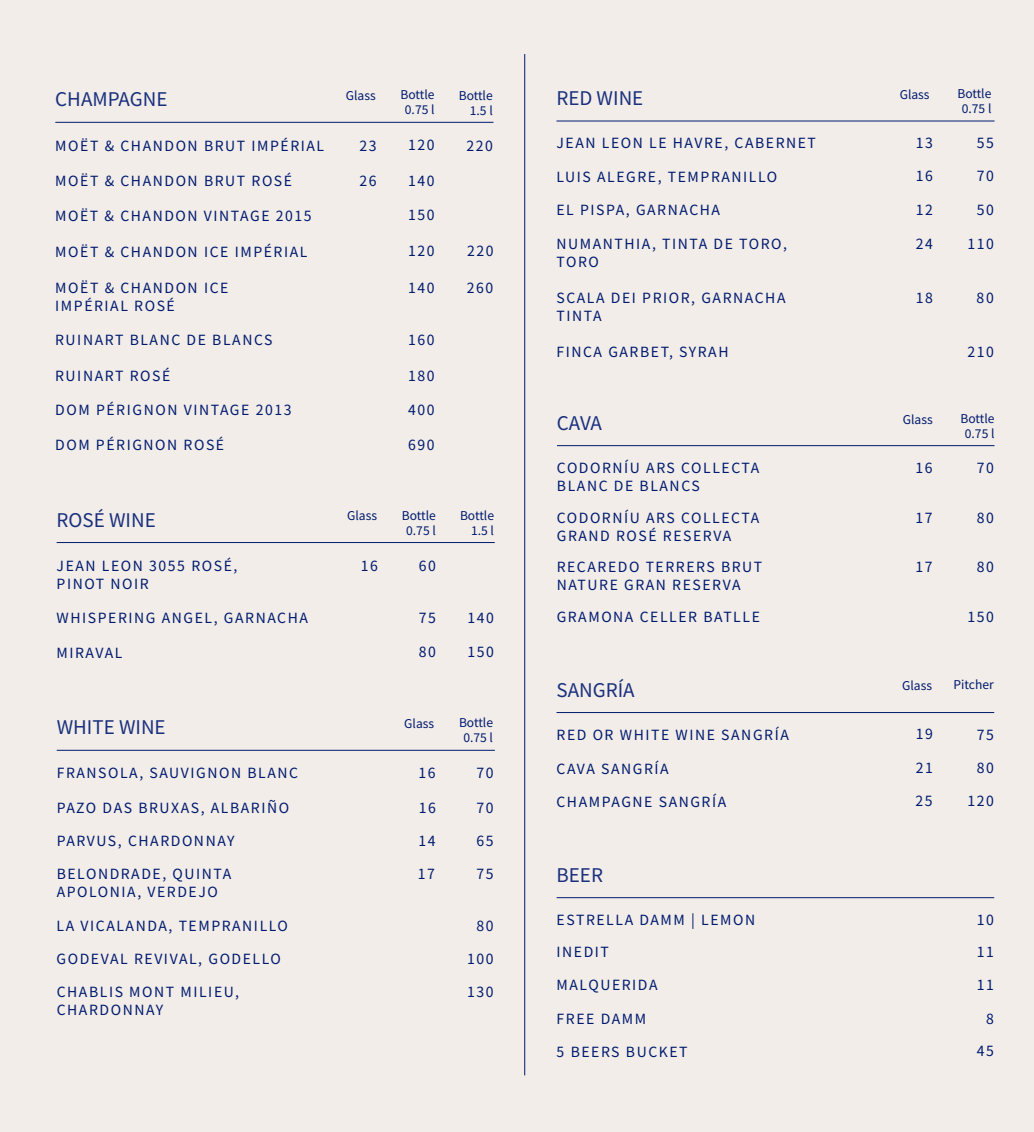
<style>
.page{position:relative;width:1034px;height:1132px;background:#fff}
.page>*{position:absolute;margin:0;border:0;box-sizing:border-box;transform-origin:0 0}
.t1{font:21px "Source Sans Pro";color:#1a307e}
.t2{font:15.6px/18px "Source Sans Pro";letter-spacing:.1em;color:#001a70}
.t3{font:13.5px "Source Sans Pro";color:#001a70}
</style>
<div class="page">
<div style="left:0;top:0;width:1033px;height:1131px;background:#f2ede8"></div>
<hr style="left:1033px;top:0;width:1px;height:1131px;background:#f2ede8">
<hr style="left:524px;top:54px;width:1px;height:1020px;background:#001a70">
<hr style="left:55px;top:122px;width:438px;height:1px;background:#001a70">
<hr style="left:557px;top:445px;width:437px;height:1px;background:#001a70">
<hr style="left:556px;top:121px;width:438px;height:1px;background:#001a70">
<hr style="left:556px;top:712px;width:437px;height:1px;background:#001a70">
<hr style="left:556px;top:897px;width:437px;height:1px;background:#001a70">
<hr style="left:57px;top:542px;width:437px;height:1px;background:#001a70">
<hr style="left:57px;top:749px;width:438px;height:1px;background:#001a70">
<p class="t3" style="left:400px;top:86px;width:36px">Bottle</p>
<p class="t3" style="left:405px;top:101px;width:31px">0.75 l</p>
<p class="t2" style="left:408px;top:136px;width:28px">120</p>
<p class="t1" style="left:55px;top:86px;width:114px">CHAMPAGNE</p>
<p class="t3" style="left:346px;top:86px;width:31px">Glass</p>
<p class="t3" style="left:458px;top:86px;width:36px">Bottle</p>
<p class="t3" style="left:469px;top:101px;width:24px">1.5 l</p>
<p class="t2" style="left:55px;top:136px;width:270px">MOËT &amp; CHANDON BRUT IMPÉRIAL</p>
<p class="t2" style="left:359px;top:136px;width:19px">23</p>
<p class="t2" style="left:466px;top:136px;width:28px">220</p>
<p class="t2" style="left:55px;top:172px;width:238px">MOËT &amp; CHANDON BRUT ROSÉ</p>
<p class="t2" style="left:359px;top:172px;width:19px">26</p>
<p class="t2" style="left:408px;top:172px;width:28px">140</p>
<p class="t2" style="left:55px;top:207px;width:258px">MOËT &amp; CHANDON VINTAGE 2015</p>
<p class="t2" style="left:408px;top:206px;width:28px">150</p>
<p class="t2" style="left:55px;top:243px;width:253px">MOËT &amp; CHANDON ICE IMPÉRIAL</p>
<p class="t2" style="left:408px;top:242px;width:28px">120</p>
<p class="t2" style="left:55px;top:278px;width:175px">MOËT &amp; CHANDON ICE<br>IMPÉRIAL ROSÉ</p>
<p class="t2" style="left:408px;top:278px;width:28px">140</p>
<p class="t2" style="left:55px;top:331px;width:219px">RUINART BLANC DE BLANCS</p>
<p class="t2" style="left:408px;top:331px;width:28px">160</p>
<p class="t2" style="left:55px;top:366px;width:116px">RUINART ROSÉ</p>
<p class="t2" style="left:408px;top:366px;width:28px">180</p>
<p class="t2" style="left:55px;top:401px;width:238px">DOM PÉRIGNON VINTAGE 2013</p>
<p class="t2" style="left:408px;top:401px;width:28px">400</p>
<p class="t2" style="left:55px;top:436px;width:170px">DOM PÉRIGNON ROSÉ</p>
<p class="t2" style="left:408px;top:436px;width:28px">690</p>
<p class="t2" style="left:467px;top:242px;width:28px">220</p>
<p class="t2" style="left:466px;top:278px;width:28px">260</p>
<p class="t1" style="left:57px;top:506px;width:101px">ROSÉ WINE</p>
<p class="t3" style="left:347px;top:507px;width:31px">Glass</p>
<p class="t3" style="left:460px;top:506px;width:36px">Bottle</p>
<p class="t3" style="left:471px;top:521px;width:24px">1.5 l</p>
<p class="t2" style="left:57px;top:556px;width:182px">JEAN LEON 3055 ROSÉ,<br>PINOT NOIR</p>
<p class="t2" style="left:360px;top:556px;width:19px">16</p>
<p class="t2" style="left:57px;top:608px;width:253px">WHISPERING ANGEL, GARNACHA</p>
<p class="t2" style="left:419px;top:608px;width:19px">75</p>
<p class="t3" style="left:402px;top:506px;width:36px">Bottle</p>
<p class="t3" style="left:406px;top:521px;width:31px">0.75 l</p>
<p class="t2" style="left:419px;top:556px;width:19px">60</p>
<p class="t2" style="left:467px;top:608px;width:28px">140</p>
<p class="t2" style="left:56px;top:643px;width:67px">MIRAVAL</p>
<p class="t2" style="left:418px;top:642px;width:19px">80</p>
<p class="t2" style="left:467px;top:642px;width:28px">150</p>
<p class="t1" style="left:57px;top:713px;width:110px">WHITE WINE</p>
<p class="t3" style="left:404px;top:714px;width:31px">Glass</p>
<p class="t3" style="left:459px;top:714px;width:36px">Bottle</p>
<p class="t3" style="left:463px;top:729px;width:31px">0.75 l</p>
<p class="t2" style="left:57px;top:763px;width:243px">FRANSOLA, SAUVIGNON BLANC</p>
<p class="t2" style="left:418px;top:763px;width:19px">16</p>
<p class="t2" style="left:476px;top:763px;width:19px">70</p>
<p class="t2" style="left:57px;top:798px;width:234px">PAZO DAS BRUXAS, ALBARIÑO</p>
<p class="t2" style="left:419px;top:798px;width:19px">16</p>
<p class="t2" style="left:476px;top:798px;width:19px">70</p>
<p class="t2" style="left:57px;top:831px;width:179px">PARVUS, CHARDONNAY</p>
<p class="t2" style="left:418px;top:831px;width:19px">14</p>
<p class="t2" style="left:476px;top:831px;width:19px">65</p>
<p class="t2" style="left:57px;top:864px;width:176px">BELONDRADE, QUINTA<br>APOLONIA, VERDEJO</p>
<p class="t2" style="left:417px;top:864px;width:19px">17</p>
<p class="t2" style="left:476px;top:864px;width:19px">75</p>
<p class="t2" style="left:57px;top:916px;width:233px">LA VICALANDA, TEMPRANILLO</p>
<p class="t2" style="left:476px;top:916px;width:19px">80</p>
<p class="t2" style="left:57px;top:949px;width:226px">GODEVAL REVIVAL, GODELLO</p>
<p class="t2" style="left:467px;top:949px;width:28px">100</p>
<p class="t2" style="left:57px;top:982px;width:184px">CHABLIS MONT MILIEU,<br>CHARDONNAY</p>
<p class="t2" style="left:467px;top:982px;width:28px">130</p>
<p class="t1" style="left:556px;top:84px;width:88px">RED WINE</p>
<p class="t2" style="left:556px;top:134px;width:261px">JEAN LEON LE HAVRE, CABERNET</p>
<p class="t2" style="left:556px;top:167px;width:222px">LUIS ALEGRE, TEMPRANILLO</p>
<p class="t3" style="left:899px;top:85px;width:31px">Glass</p>
<p class="t3" style="left:957px;top:85px;width:36px">Bottle</p>
<p class="t3" style="left:961px;top:100px;width:31px">0.75 l</p>
<p class="t2" style="left:915px;top:134px;width:19px">13</p>
<p class="t2" style="left:976px;top:134px;width:19px">55</p>
<p class="t2" style="left:915px;top:167px;width:19px">16</p>
<p class="t2" style="left:976px;top:167px;width:19px">70</p>
<p class="t2" style="left:556px;top:201px;width:165px">EL PISPA, GARNACHA</p>
<p class="t2" style="left:915px;top:201px;width:19px">12</p>
<p class="t2" style="left:976px;top:201px;width:19px">50</p>
<p class="t2" style="left:556px;top:234px;width:232px">NUMANTHIA, TINTA DE TORO,<br>TORO</p>
<p class="t2" style="left:915px;top:234px;width:19px">24</p>
<p class="t2" style="left:967px;top:234px;width:28px">110</p>
<p class="t2" style="left:556px;top:289px;width:230px">SCALA DEI PRIOR, GARNACHA<br>TINTA</p>
<p class="t2" style="left:915px;top:289px;width:19px">18</p>
<p class="t2" style="left:976px;top:289px;width:19px">80</p>
<p class="t2" style="left:556px;top:343px;width:173px">FINCA GARBET, SYRAH</p>
<p class="t2" style="left:967px;top:343px;width:28px">210</p>
<p class="t1" style="left:556px;top:409px;width:47px">CAVA</p>
<p class="t2" style="left:557px;top:459px;width:204px">CODORNÍU ARS COLLECTA<br>BLANC DE BLANCS</p>
<p class="t3" style="left:902px;top:410px;width:31px">Glass</p>
<p class="t3" style="left:960px;top:410px;width:36px">Bottle</p>
<p class="t3" style="left:964px;top:425px;width:31px">0.75 l</p>
<p class="t2" style="left:915px;top:459px;width:19px">16</p>
<p class="t2" style="left:976px;top:459px;width:19px">70</p>
<p class="t2" style="left:556px;top:508px;width:204px">CODORNÍU ARS COLLECTA<br>GRAND ROSÉ RESERVA</p>
<p class="t2" style="left:915px;top:508px;width:19px">17</p>
<p class="t2" style="left:976px;top:508px;width:19px">80</p>
<p class="t2" style="left:556px;top:558px;width:207px">RECAREDO TERRERS BRUT<br>NATURE GRAN RESERVA</p>
<p class="t2" style="left:915px;top:558px;width:19px">17</p>
<p class="t2" style="left:976px;top:558px;width:19px">80</p>
<p class="t2" style="left:556px;top:607px;width:205px">GRAMONA CELLER BATLLE</p>
<p class="t2" style="left:967px;top:607px;width:28px">150</p>
<p class="t1" style="left:556px;top:676px;width:80px">SANGRÍA</p>
<p class="t2" style="left:556px;top:725px;width:234px">RED OR WHITE WINE SANGRÍA</p>
<p class="t3" style="left:901px;top:676px;width:31px">Glass</p>
<p class="t3" style="left:953px;top:676px;width:42px">Pitcher</p>
<p class="t2" style="left:915px;top:724px;width:19px">19</p>
<p class="t2" style="left:976px;top:725px;width:19px">75</p>
<p class="t2" style="left:556px;top:759px;width:114px">CAVA SANGRÍA</p>
<p class="t2" style="left:915px;top:758px;width:19px">21</p>
<p class="t2" style="left:976px;top:758px;width:19px">80</p>
<p class="t2" style="left:556px;top:792px;width:171px">CHAMPAGNE SANGRÍA</p>
<p class="t2" style="left:915px;top:791px;width:19px">25</p>
<p class="t2" style="left:967px;top:791px;width:28px">120</p>
<p class="t1" style="left:556px;top:861px;width:48px">BEER</p>
<p class="t2" style="left:556px;top:910px;width:200px">ESTRELLA DAMM | LEMON</p>
<p class="t2" style="left:976px;top:910px;width:19px">10</p>
<p class="t2" style="left:556px;top:942px;width:54px">INEDIT</p>
<p class="t2" style="left:556px;top:975px;width:102px">MALQUERIDA</p>
<p class="t2" style="left:556px;top:1009px;width:91px">FREE DAMM</p>
<p class="t2" style="left:556px;top:1041px;width:132px">5 BEERS BUCKET</p>
<p class="t2" style="left:976px;top:942px;width:19px">11</p>
<p class="t2" style="left:976px;top:975px;width:19px">11</p>
<p class="t2" style="left:986px;top:1009px;width:9px">8</p>
<p class="t2" style="left:976px;top:1041px;width:19px">45</p>
</div>
